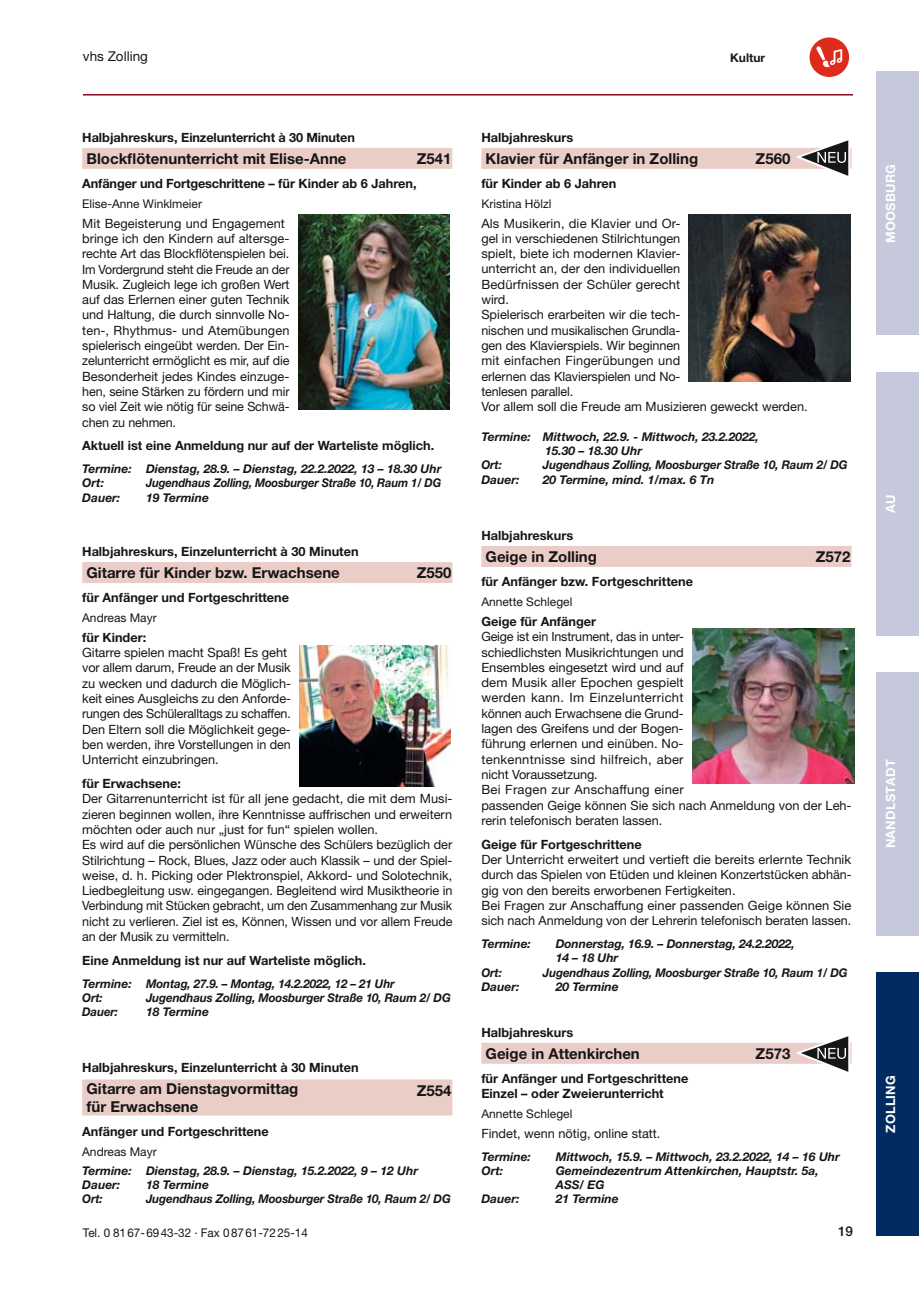
<style>
.page{position:relative;width:919px;height:1289px;background:#fff}
.page>*{position:absolute;margin:0;border:0;box-sizing:border-box;transform-origin:0 0}
.t1{font:700 15px/18px "Helvetica Neue LT";color:#151616}
.t2{font:13.5px "Helvetica Neue LT";color:#151616}
.t3{font:500 13.5px "Helvetica Neue LT";color:#151616}
.t4{font:12.75px/15.3px "Helvetica Neue LT";color:#151616}
.t5{font:700 12.75px/15.3px "Helvetica Neue LT";color:#151616}
.t6{font:700 12.75px "Helvetica Neue LT";letter-spacing:.02em;color:#fff}
.t7{font:italic 700 12px/14.2px "Helvetica Neue LT";letter-spacing:-.01em;color:#151616}
.t8{font:italic 700 12px "Helvetica Neue LT";letter-spacing:-.01em;color:#151616;scale:.96 1}
.t9{font:12px "Helvetica Neue LT";color:#151616}
.t10{font:italic 700 12px "Helvetica Neue LT";letter-spacing:-.01em;color:#151616;scale:.93 1}
.t11{font:700 12px "Helvetica Neue LT";color:#151616}
</style>
<div class="page">
<hr style="left:83px;top:94px;width:770px;height:1px;background:#8a0c23">
<div style="left:809px;top:37px;width:40px;height:40px;background:#dd2b1c;border-radius:50%"></div>
<svg style="left:816px;top:46px;width:26px;height:21px"></svg>
<div style="left:876px;top:972px;width:42px;height:263px;background:#022c5f"></div>
<div style="left:876px;top:672px;width:42px;height:263px;background:#c6c8dc"></div>
<div style="left:876px;top:372px;width:42px;height:263px;background:#c6c8dc"></div>
<div style="left:876px;top:72px;width:42px;height:263px;background:#c6c8dc"></div>
<div style="left:82px;top:148px;width:370px;height:21px;background:#ebcdc8"></div>
<div style="left:82px;top:562px;width:370px;height:21px;background:#ebcdc8"></div>
<div style="left:82px;top:1079px;width:370px;height:36px;background:#ebcdc8"></div>
<img style="left:298px;top:215px;width:151px;height:194px">
<img style="left:299px;top:646px;width:151px;height:140px">
<div style="left:481px;top:148px;width:370px;height:21px;background:#ebcdc8"></div>
<div style="left:481px;top:546px;width:370px;height:21px;background:#ebcdc8"></div>
<div style="left:481px;top:1042px;width:370px;height:21px;background:#ebcdc8"></div>
<svg style="left:796px;top:140px;width:54px;height:36px"></svg>
<img style="left:692px;top:628px;width:162px;height:155px">
<svg style="left:795px;top:1036px;width:55px;height:36px"></svg>
<img style="left:688px;top:214px;width:162px;height:167px">
<p class="t2" style="left:83px;top:51px;width:67px">vhs Zolling</p>
<p class="t11" style="left:730px;top:53px;width:36px">Kultur</p>
<p class="t5" style="left:82px;top:131px;width:274px">Halbjahreskurs, Einzelunterricht à 30 Minuten</p>
<p class="t1" style="left:86px;top:151px;width:261px">Blockflötenunterricht mit Elise-Anne</p>
<p class="t1" style="left:416px;top:151px;width:36px">Z541</p>
<p class="t5" style="left:82px;top:177px;width:336px">Anfänger und Fortgeschrittene – für Kinder ab 6 Jahren,</p>
<p class="t9" style="left:82px;top:199px;width:121px">Elise-Anne Winklmeier</p>
<p class="t4" style="left:82px;top:217px;width:209px">Mit Begeisterung und Engagement bringe ich den Kindern auf altersge&shy;rechte Art das Blockflötenspielen bei.<br>Im Vordergrund steht die Freude an der Musik. Zugleich lege ich großen Wert auf das Erlernen einer guten Technik und Haltung, die durch sinnvolle No&shy;ten-, Rhythmus- und Atemübungen spielerisch eingeübt werden. Der Ein&shy;zelunterricht ermöglicht es mir, auf die Besonderheit jedes Kindes einzuge&shy;hen, seine Stärken zu fördern und mir so viel Zeit wie nötig für seine Schwä&shy;chen zu nehmen.</p>
<p class="t5" style="left:82px;top:439px;width:353px">Aktuell ist eine Anmeldung nur auf der Warteliste möglich.</p>
<p class="t7" style="left:82px;top:463px;width:361px">Termine: Dienstag, 28.9. – Dienstag, 22.2.2022, 13 – 18.30 Uhr<br>Ort:</p>
<p class="t10" style="left:146px;top:479px;width:319px">Jugendhaus Zolling, Moosburger Straße 10, Raum 1/ DG</p>
<p class="t7" style="left:82px;top:491px;width:40px">Dauer:</p>
<p class="t7" style="left:146px;top:491px;width:64px">19 Termine</p>
<p class="t5" style="left:82px;top:545px;width:278px">Halbjahreskurs, Einzelunterricht à 30 Minuten</p>
<p class="t1" style="left:86px;top:565px;width:255px">Gitarre für Kinder bzw. Erwachsene</p>
<p class="t1" style="left:416px;top:565px;width:36px">Z550</p>
<p class="t5" style="left:82px;top:591px;width:208px">für Anfänger und Fortgeschrittene</p>
<p class="t9" style="left:82px;top:613px;width:76px">Andreas Mayr</p>
<p class="t5" style="left:82px;top:630px;width:65px">für Kinder:</p>
<p class="t4" style="left:82px;top:646px;width:210px">Gitarre spielen macht Spaß! Es geht vor allem darum, Freude an der Musik zu wecken und dadurch die Möglich&shy;keit eines Ausgleichs zu den Anforde&shy;rungen des Schüleralltags zu schaffen.<br>Den Eltern soll die Möglichkeit gege&shy;ben werden, ihre Vorstellungen in den Unterricht einzubringen.</p>
<p class="t5" style="left:82px;top:777px;width:100px">für Erwachsene:</p>
<p class="t4" style="left:82px;top:792px;width:372px">Der Gitarrenunterricht ist für all jene gedacht, die mit dem Musi&shy;zieren beginnen wollen, ihre Kenntnisse auffrischen und erweitern möchten oder auch nur „just for fun“ spielen wollen.<br>Es wird auf die persönlichen Wünsche des Schülers bezüglich der Stilrichtung – Rock, Blues, Jazz oder auch Klassik – und der Spiel&shy;weise, d. h. Picking oder Plektronspiel, Akkord- und Solotechnik, Liedbegleitung usw. eingegangen. Begleitend wird Musiktheorie in Verbindung mit Stücken gebracht, um den Zusammenhang zur Musik nicht zu verlieren. Ziel ist es, Können, Wissen und vor allem Freude an der Musik zu vermitteln.</p>
<p class="t5" style="left:82px;top:953px;width:285px">Eine Anmeldung ist nur auf Warteliste möglich.</p>
<p class="t7" style="left:82px;top:977px;width:314px">Termine: Montag, 27.9. – Montag, 14.2.2022, 12 – 21 Uhr<br>Ort:</p>
<p class="t8" style="left:146px;top:993px;width:319px">Jugendhaus Zolling, Moosburger Straße 10, Raum 2/ DG</p>
<p class="t8" style="left:82px;top:1007px;width:39px">Dauer:</p>
<p class="t7" style="left:146px;top:1005px;width:64px">18 Termine</p>
<p class="t5" style="left:82px;top:1061px;width:278px">Halbjahreskurs, Einzelunterricht à 30 Minuten</p>
<p class="t1" style="left:86px;top:1081px;width:213px">Gitarre am Dienstagvormittag für Erwachsene</p>
<p class="t1" style="left:416px;top:1083px;width:36px">Z554</p>
<p class="t5" style="left:82px;top:1125px;width:188px">Anfänger und Fortgeschrittene</p>
<p class="t9" style="left:82px;top:1147px;width:76px">Andreas Mayr</p>
<p class="t7" style="left:82px;top:1164px;width:337px">Termine: Dienstag, 28.9. – Dienstag, 15.2.2022, 9 – 12 Uhr<br>Dauer:</p>
<p class="t7" style="left:146px;top:1178px;width:64px">18 Termine</p>
<p class="t8" style="left:82px;top:1194px;width:23px">Ort:</p>
<p class="t8" style="left:146px;top:1194px;width:319px">Jugendhaus Zolling, Moosburger Straße 10, Raum 2/ DG</p>
<p class="t9" style="left:83px;top:1228px;width:226px">Tel. 0 81 67- 69 43-32 · Fax 0 87 61-72 25-14</p>
<p class="t5" style="left:481px;top:131px;width:93px">Halbjahreskurs</p>
<p class="t1" style="left:485px;top:151px;width:214px">Klavier für Anfänger in Zolling</p>
<p class="t1" style="left:755px;top:151px;width:36px">Z560</p>
<p class="t5" style="left:481px;top:177px;width:136px">für Kinder ab 6 Jahren</p>
<p class="t9" style="left:481px;top:199px;width:72px">Kristina Hölzl</p>
<p class="t4" style="left:481px;top:217px;width:328px">Als Musikerin, die Klavier und Or-<br>gel in verschiedenen Stilrichtungen<br>spielt, biete ich modernen Klavier-<br>unterricht an, der den individuellen<br>Bedürfnissen der Schüler gerecht<br>wird.<br>Spielerisch erarbeiten wir die tech-<br>nischen und musikalischen Grundla-<br>gen des Klavierspiels. Wir beginnen<br>mit einfachen Fingerübungen und<br>erlernen das Klavierspielen und No-<br>tenlesen parallel.<br>Vor allem soll die Freude am Musizieren geweckt werden.</p>
<p class="t7" style="left:481px;top:430px;width:279px">Termine: Mittwoch, 22.9. - Mittwoch, 23.2.2022,</p>
<p class="t7" style="left:545px;top:445px;width:98px">15.30 – 18.30 Uhr</p>
<p class="t8" style="left:481px;top:460px;width:23px">Ort:</p>
<p class="t8" style="left:543px;top:460px;width:319px">Jugendhaus Zolling, Moosburger Straße 10, Raum 2/ DG</p>
<p class="t7" style="left:481px;top:473px;width:40px">Dauer:</p>
<p class="t7" style="left:543px;top:473px;width:173px">20 Termine, mind. 1/max. 6 Tn</p>
<p class="t5" style="left:481px;top:529px;width:93px">Halbjahreskurs</p>
<p class="t1" style="left:485px;top:549px;width:113px">Geige in Zolling</p>
<p class="t1" style="left:815px;top:549px;width:36px">Z572</p>
<p class="t5" style="left:481px;top:575px;width:213px">für Anfänger bzw. Fortgeschrittene</p>
<p class="t9" style="left:481px;top:597px;width:92px">Annette Schlegel</p>
<p class="t5" style="left:481px;top:614px;width:116px">Geige für Anfänger</p>
<p class="t4" style="left:481px;top:630px;width:371px">Geige ist ein Instrument, das in unter-<br>schiedlichsten Musikrichtungen und<br>Ensembles eingesetzt wird und auf<br>dem Musik aller Epochen gespielt<br>werden kann. Im Einzelunterricht<br>können auch Erwachsene die Grund-<br>lagen des Greifens und der Bogen-<br>führung erlernen und einüben. No-<br>tenkenntnisse sind hilfreich, aber<br>nicht Voraussetzung.<br>Bei Fragen zur Anschaffung einer<br>passenden Geige können Sie sich nach Anmeldung von der Leh&shy;rerin telefonisch beraten lassen.</p>
<p class="t5" style="left:481px;top:837px;width:162px">Geige für Fortgeschrittene</p>
<p class="t4" style="left:481px;top:853px;width:372px">Der Unterricht erweitert und vertieft die bereits erlernte Technik durch das Spielen von Etüden und kleinen Konzertstücken abhän&shy;gig von den bereits erworbenen Fertigkeiten.<br>Bei Fragen zur Anschaffung einer passenden Geige können Sie sich nach Anmeldung von der Lehrerin telefonisch beraten lassen.</p>
<p class="t7" style="left:481px;top:937px;width:51px">Termine:</p>
<p class="t7" style="left:556px;top:937px;width:240px">Donnerstag, 16.9. – Donnerstag, 24.2.2022,<br>14 – 18 Uhr</p>
<p class="t8" style="left:481px;top:967px;width:23px">Ort:</p>
<p class="t8" style="left:543px;top:967px;width:319px">Jugendhaus Zolling, Moosburger Straße 10, Raum 1/ DG</p>
<p class="t7" style="left:481px;top:980px;width:40px">Dauer:</p>
<p class="t7" style="left:556px;top:980px;width:64px">20 Termine</p>
<p class="t5" style="left:481px;top:1025px;width:93px">Halbjahreskurs</p>
<p class="t1" style="left:485px;top:1046px;width:156px">Geige in Attenkirchen</p>
<p class="t1" style="left:755px;top:1046px;width:36px">Z573</p>
<p class="t5" style="left:481px;top:1071px;width:208px">für Anfänger und Fortgeschrittene<br>Einzel – oder Zweierunterricht</p>
<p class="t9" style="left:481px;top:1109px;width:92px">Annette Schlegel</p>
<p class="t4" style="left:481px;top:1126px;width:181px">Findet, wenn nötig, online statt.</p>
<p class="t7" style="left:481px;top:1150px;width:51px">Termine:</p>
<p class="t7" style="left:556px;top:1150px;width:285px">Mittwoch, 15.9. – Mittwoch, 23.2.2022, 14 – 16 Uhr</p>
<p class="t7" style="left:481px;top:1164px;width:23px">Ort:</p>
<p class="t7" style="left:556px;top:1164px;width:264px">Gemeindezentrum Attenkirchen, Hauptstr. 5a,<br>ASS/ EG</p>
<p class="t7" style="left:481px;top:1192px;width:40px">Dauer:</p>
<p class="t7" style="left:556px;top:1192px;width:64px">21 Termine</p>
<p class="t3" style="left:838px;top:1225px;width:17px">19</p>
<p class="t6" style="left:886px;top:243px;width:80px;rotate:-90deg">MOOSBURG</p>
<p class="t6" style="left:886px;top:513px;width:20px;rotate:-90deg">AU</p>
<p class="t6" style="left:886px;top:848px;width:90px;rotate:-90deg">NANDLSTADT</p>
<p class="t6" style="left:886px;top:1132px;width:59px;rotate:-90deg">ZOLLING</p>
</div>
